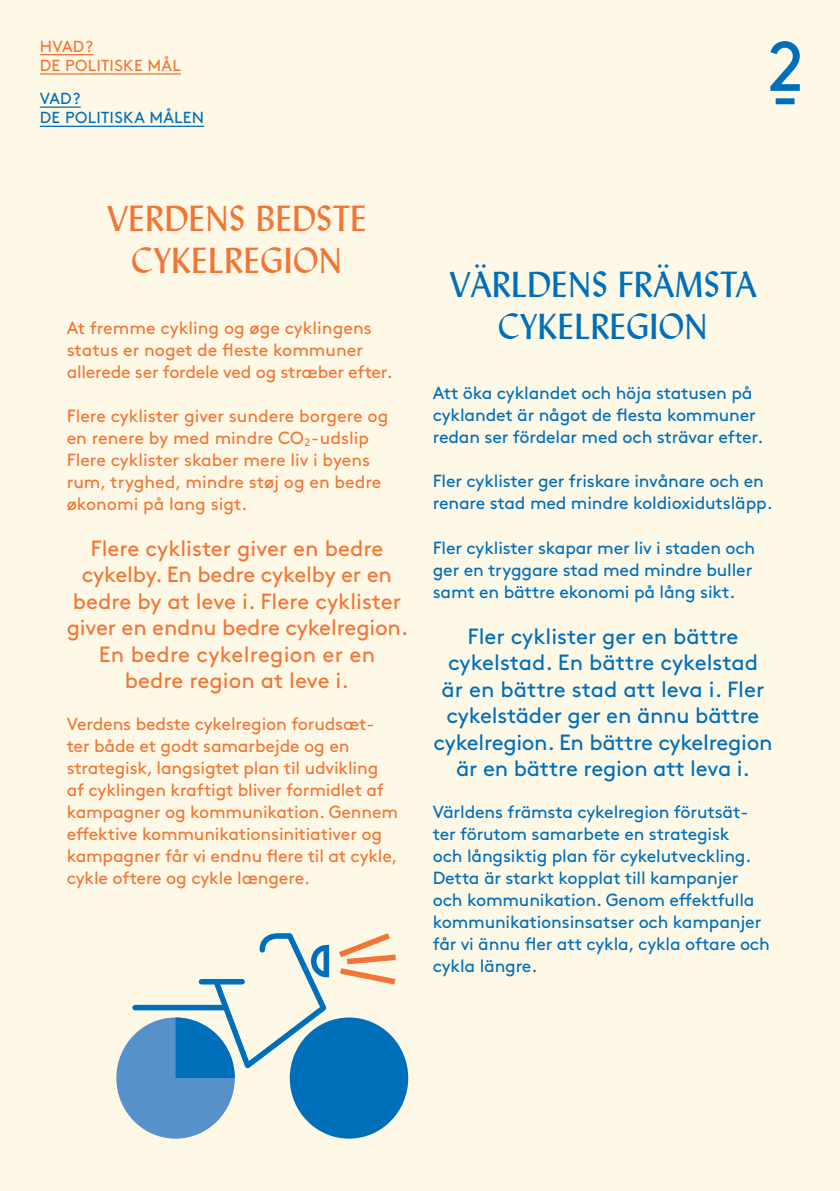
<style>
.page{position:relative;width:840px;height:1191px;background:#fff}
.page>*{position:absolute;margin:0;border:0;box-sizing:border-box;transform-origin:0 0}
.t1{font:70px "Brown Std";color:#006fba}
.t2{font:36px "Lydian BT";color:#006fba}
.t3{font:36px "Lydian BT";color:#f37535}
.t4{font:22px/26.4px "Brown Std";letter-spacing:-.005em;color:#006fba;text-align:center}
.t5{font:22px/26.4px "Brown Std";letter-spacing:-.005em;color:#f37535;text-align:center}
.t6{font:17.6px/22px "Brown Std";letter-spacing:-.01em;color:#006fba}
.t7{font:17.6px/22px "Brown Std";letter-spacing:-.01em;color:#f37535}
.t8{font:16px/19.2px "Brown Std";letter-spacing:.02em;color:#006fba}
.t9{font:16px/19.2px "Brown Std";letter-spacing:.02em;color:#f37535}
</style>
<div class="page">
<div style="left:0;top:0;width:839px;height:1191px;background:#fef9e7"></div>
<div style="left:289px;top:1017px;width:119px;height:121px;background:#006fba;border-radius:50%"></div>
<div style="left:116px;top:1017px;width:119px;height:121px;background:#5691cc;border-radius:50%"></div>
<div style="left:135px;top:1004px;width:88px;height:6px;background:#006fba"></div>
<svg style="left:175px;top:933px;width:226px;height:145px"></svg>
<div style="left:775px;top:98px;width:19px;height:6px;background:#006fba"></div>
<hr style="left:40px;top:54px;width:53px;height:1px;background:#f37535">
<hr style="left:40px;top:73px;width:141px;height:2px;background:#f37535">
<hr style="left:40px;top:106px;width:41px;height:2px;background:#006fba">
<hr style="left:40px;top:126px;width:164px;height:1px;background:#006fba">
<p class="t9" style="left:40px;top:37px;width:142px">hvad?<br>De politiske mÅl</p>
<p class="t8" style="left:40px;top:89px;width:166px">vad?<br>De politiska mÅlen</p>
<h1 class="t1" style="left:767px;top:26px;width:38px">2</h1>
<h2 class="t3" style="left:107px;top:196px;width:42px">VERDENS</h2>
<h2 class="t3" style="left:255px;top:196px;width:19px">BEDSTE</h2>
<h2 class="t3" style="left:131px;top:239px;width:20px">CYKELREGION</h2>
<p class="t7" style="left:67px;top:316px;width:327px">At fremme cykling og øge cyklingens status er noget de fleste kommuner allerede ser fordele ved og stræber efter.</p>
<p class="t7" style="left:67px;top:404px;width:323px">Flere cyklister giver sundere borgere og en renere by med mindre CO<sub>2</sub>-udslip Flere cyklister skaber mere liv i byens rum, tryghed, mindre støj og en bedre økonomi på lang sigt.</p>
<p class="t5" style="left:67px;top:535px;width:343px">Flere cyklister giver en bedre cykelby. En bedre cykelby er en bedre by at leve i. Flere cyklister giver en endnu bedre cykelregion.<br>En bedre cykelregion er en<br>bedre region at leve i.</p>
<p class="t7" style="left:67px;top:713px;width:333px">Verdens bedste cykelregion forudsæt&shy;ter både et godt samarbejde og en strategisk, langsigtet plan til udvikling af cyklingen kraftigt bliver formidlet af kampagner og kommunikation. Gennem effektive kommunikationsinitiativer og kampagner får vi endnu flere til at cykle, cykle oftere og cykle længere.</p>
<h2 class="t2" style="left:449px;top:262px;width:63px">VÄRLDENS</h2>
<h2 class="t2" style="left:617px;top:262px;width:78px">FRÄMSTA</h2>
<h2 class="t2" style="left:498px;top:305px;width:20px">CYKELREGION</h2>
<p class="t6" style="left:432px;top:382px;width:332px">Att öka cyklandet och höja statusen på cyklandet är något de flesta kommuner redan ser fördelar med och strävar efter.</p>
<p class="t6" style="left:432px;top:470px;width:341px">Fler cyklister ger friskare invånare och en renare stad med mindre koldioxidutsläpp.</p>
<p class="t6" style="left:432px;top:536px;width:324px">Fler cyklister skapar mer liv i staden och ger en tryggare stad med mindre buller samt en bättre ekonomi på lång sikt.</p>
<p class="t4" style="left:433px;top:623px;width:340px">Fler cyklister ger en bättre cykelstad. En bättre cykelstad<br>är en bättre stad att leva i. Fler cykelstäder ger en ännu bättre cykelregion. En bättre cykelregion är en bättre region att leva i.</p>
<p class="t6" style="left:432px;top:801px;width:338px">Världens främsta cykelregion förutsät&shy;ter förutom samarbete en strategisk<br>och långsiktig plan för cykelutveckling.<br>Detta är starkt kopplat till kampanjer och kommunikation. Genom effektfulla kommunikationsinsatser och kampanjer får vi ännu fler att cykla, cykla oftare och cykla längre.</p>
</div>
